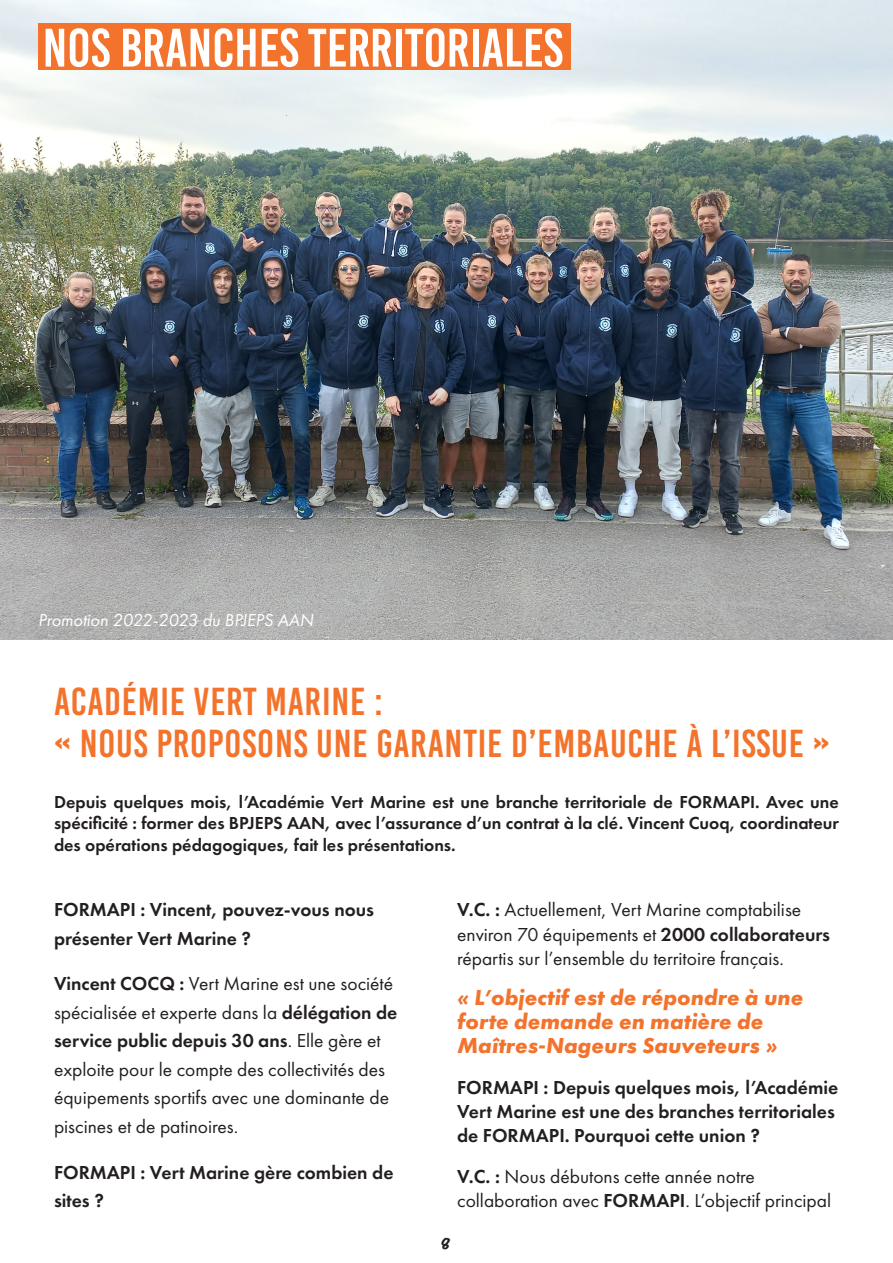
<style>
.page{position:relative;width:893px;height:1263px;background:#fff}
.page>*{position:absolute;margin:0;border:0;box-sizing:border-box;transform-origin:0 0}
.t1{font:54px "Bebas Kai";color:#fff}
.t2{font:39px "Bebas Kai";letter-spacing:.02em;color:#f3732c}
.t3{font:italic 700 22.5px/24px "Futura PT";color:#f3732c}
.t4{font:19.5px/28.5px "Futura PT";color:#231f20}
.t5{font:600 19.5px/28.5px "Futura PT";color:#231f20}
.t6{font:600 18px/21.9px "Futura PT";color:#231f20;text-align:justify}
.t7{font:italic 18px "Futura PT";color:#fff}
.t8{font:500 18px "Chantal";color:#231f20}
.s1{font-weight:600}
</style>
<div class="page">
<img style="left:0;top:0;width:893px;height:639px">
<div style="left:38px;top:23px;width:533px;height:47px;background:#f3732c"></div>
<p class="t1" style="left:43px;top:19px;width:522px">NOS BRANCHES TERRITORIALES</p>
<p class="t7" style="left:38px;top:609px;width:277px">Promotion 2022-2023 du BPJEPS AAN</p>
<p class="t2" style="left:54px;top:680px;width:330px">ACADÉMIE VERT MARINE :</p>
<p class="t2" style="left:54px;top:722px;width:777px">« NOUS PROPOSONS UNE GARANTIE D’EMBAUCHE À L’ISSUE »</p>
<p class="t6" style="left:54px;top:790px;width:786px">Depuis quelques mois, l’Académie Vert Marine est une branche territoriale de FORMAPI. Avec une spécificité : former des BPJEPS AAN, avec l’assurance d’un contrat à la clé. Vincent Cuoq, coordinateur des opérations pédagogiques, fait les présentations.</p>
<p class="t5" style="left:54px;top:895px;width:322px">FORMAPI : Vincent, pouvez-vous nous présenter Vert Marine ?</p>
<p class="t4" style="left:54px;top:969px;width:345px"><span class="s1">Vincent COCQ :</span> Vert Marine est une société spécialisée et experte dans la <span class="s1">délégation de service public depuis 30 ans</span>. Elle gère et exploite pour le compte des collectivités des équipements sportifs avec une dominante de piscines et de patinoires.</p>
<p class="t5" style="left:54px;top:1157px;width:341px">FORMAPI : Vert Marine gère combien de sites ?</p>
<p class="t4" style="left:457px;top:898px;width:374px;line-height:24px"><span class="s1">V.C. :</span> Actuellement, Vert Marine comptabilise environ 70 équipements et <span class="s1">2000 collaborateurs </span>répartis sur l’ensemble du territoire français.</p>
<p class="t3" style="left:457px;top:986px;width:348px">« L’objectif est de répondre à une forte demande en matière de<br>Maîtres-Nageurs Sauveteurs »</p>
<p class="t5" style="left:457px;top:1076px;width:383px;line-height:24px">FORMAPI : Depuis quelques mois, l’Académie<br>Vert Marine est une des branches territoriales de FORMAPI. Pourquoi cette union ?</p>
<p class="t4" style="left:457px;top:1165px;width:376px;line-height:24px"><span class="s1">V.C. :</span> Nous débutons cette année notre collaboration avec <span class="s1">FORMAPI</span>. L’objectif principal</p>
<p class="t8" style="left:441px;top:1232px;width:12px">8</p>
</div>
